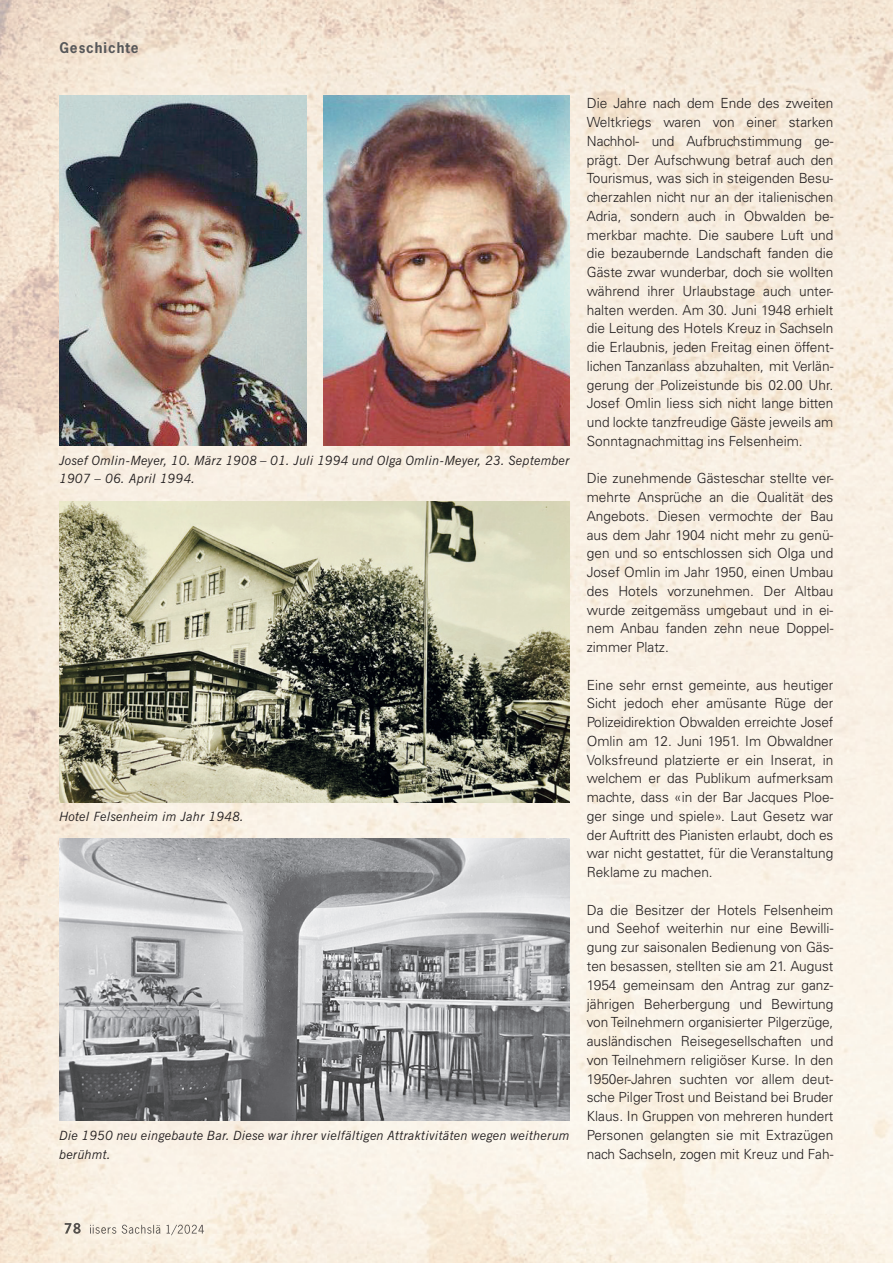
<style>
.page{position:relative;width:893px;height:1263px;background:#fff}
.page>*{position:absolute;margin:0;border:0;box-sizing:border-box;transform-origin:0 0}
.t1{font:300 13.95px/18.8px "Univers LT Std";color:#231f20;text-align:justify}
.t2{font:700 13.95px "News Gothic";letter-spacing:.07em;color:#57585a}
.t3{font:italic 12.75px/18.8px "News Gothic BT";letter-spacing:.015em;color:#231f20}
</style>
<div class="page">
<img style="left:0;top:0;width:893px;height:1263px">
<img style="left:65px;top:1223px;width:139px;height:12px">
<img style="left:82px;top:1224px;width:122px;height:11px">
<img style="left:60px;top:96px;width:246px;height:349px">
<img style="left:323px;top:96px;width:247px;height:349px">
<img style="left:60px;top:502px;width:510px;height:301px">
<img style="left:60px;top:839px;width:510px;height:281px">
<p class="t2" style="left:60px;top:39px;width:81px">Geschichte</p>
<p class="t3" style="left:60px;top:451px;width:512px">Josef Omlin-Meyer, 10. März 1908 – 01. Juli 1994 und Olga Omlin-Meyer, 23. September<br>1907 – 06. April 1994.</p>
<p class="t3" style="left:60px;top:807px;width:186px">Hotel Felsenheim im Jahr 1948.</p>
<p class="t3" style="left:60px;top:1126px;width:512px">Die 1950 neu eingebaute Bar. Diese war ihrer vielfältigen Attraktivitäten wegen weitherum berühmt.</p>
<p class="t1" style="left:587px;top:94px;width:248px">Die Jahre nach dem Ende des zweiten Weltkriegs waren von einer starken Nachhol- und Aufbruchstimmung ge&shy;prägt. Der Aufschwung betraf auch den Tourismus, was sich in steigenden Besu&shy;cherzahlen nicht nur an der italienischen Adria, sondern auch in Obwalden be&shy;merkbar machte. Die saubere Luft und die bezaubernde Landschaft fanden die Gäste zwar wunderbar, doch sie wollten während ihrer Urlaubstage auch unter&shy;halten werden. Am 30. Juni 1948 erhielt die Leitung des Hotels Kreuz in Sachseln die Erlaubnis, jeden Freitag einen öffent&shy;lichen Tanzanlass abzuhalten, mit Verlän&shy;gerung der Polizeistunde bis 02.00 Uhr.<br>Josef Omlin liess sich nicht lange bitten und lockte tanzfreudige Gäste jeweils am Sonntagnachmittag ins Felsenheim.</p>
<p class="t1" style="left:587px;top:469px;width:248px">Die zunehmende Gästeschar stellte ver&shy;mehrte Ansprüche an die Qualität des Angebots. Diesen vermochte der Bau aus dem Jahr 1904 nicht mehr zu genü&shy;gen und so entschlossen sich Olga und Josef Omlin im Jahr 1950, einen Umbau des Hotels vorzunehmen. Der Altbau wurde zeitgemäss umgebaut und in ei&shy;nem Anbau fanden zehn neue Doppel&shy;zimmer Platz.</p>
<p class="t1" style="left:587px;top:675px;width:248px">Eine sehr ernst gemeinte, aus heutiger Sicht jedoch eher amüsante Rüge der Polizeidirektion Obwalden erreichte Josef Omlin am 12. Juni 1951. Im Obwaldner Volksfreund platzierte er ein Inserat, in welchem er das Publikum aufmerksam machte, dass «in der Bar Jacques Ploe&shy;ger singe und spiele». Laut Gesetz war der Auftritt des Pianisten erlaubt, doch es war nicht gestattet, für die Veranstaltung Reklame zu machen.</p>
<p class="t1" style="left:587px;top:900px;width:248px">Da die Besitzer der Hotels Felsenheim und Seehof weiterhin nur eine Bewilli&shy;gung zur saisonalen Bedienung von Gäs&shy;ten besassen, stellten sie am 21. August 1954 gemeinsam den Antrag zur ganz&shy;jährigen Beherbergung und Bewirtung von Teilnehmern organisierter Pilgerzüge, ausländischen Reisegesellschaften und von Teilnehmern religiöser Kurse. In den 1950er-Jahren suchten vor allem deut&shy;sche Pilger Trost und Beistand bei Bruder Klaus. In Gruppen von mehreren hundert Personen gelangten sie mit Extrazügen nach Sachseln, zogen mit Kreuz und Fah-</p>
</div>
